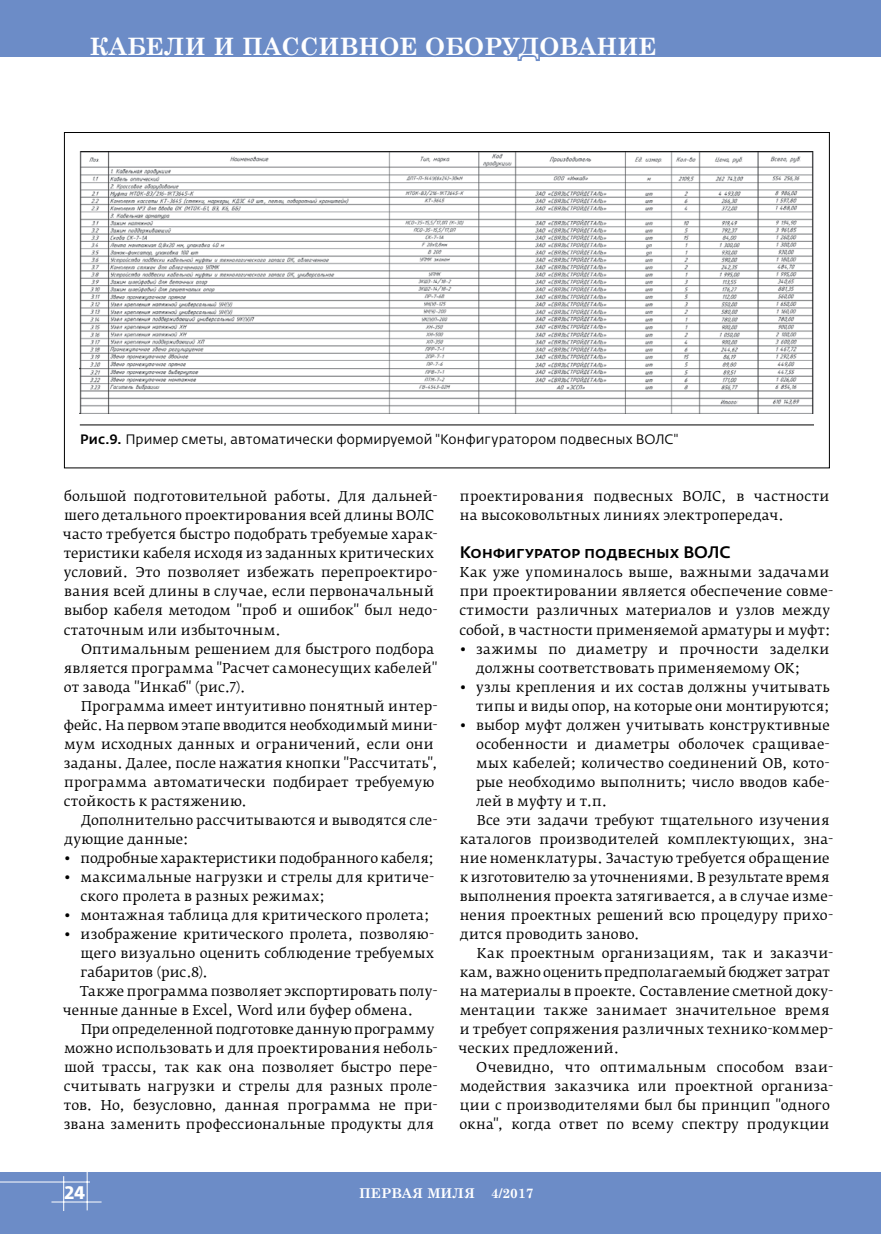
<style>
.page{position:relative;width:881px;height:1234px;background:#fff}
.page>*{position:absolute;margin:0;border:0;box-sizing:border-box;transform-origin:0 0}
.t1{font:700 24px "Century Schoolbook";color:#fff}
.t2{font:700 18px "Fedra Sans Pro";color:#fff}
.t3{font:500 16.5px "Fedra Sans Pro";letter-spacing:-.015em;color:#000}
.t4{font:13.5px/19px "Fedra Serif B Pro";letter-spacing:.01em;color:#000}
.t5{font:13.5px "Fedra Sans Pro";letter-spacing:.005em;color:#000}
.t6{font:13.5px "Fedra Serif B Pro";letter-spacing:-.01em;color:#000}
.t7{font:700 13.5px "Century Schoolbook";color:#fff}
.s1{font-weight:500}
</style>
<div class="page">
<div style="left:0;top:0;width:880px;height:57px;background:#6c8cc7"></div>
<div style="left:0;top:1172px;width:880px;height:61px;background:#6c8cc7"></div>
<hr style="left:51px;top:1201px;width:50px;height:1px;background:#fff">
<hr style="left:87px;top:1171px;width:1px;height:39px;background:#fff">
<hr style="left:63px;top:1175px;width:1px;height:35px;background:#fff">
<hr style="left:0;top:1181px;width:90px;height:1px;background:#fff">
<hr style="left:80px;top:424px;width:733px;height:1px;background:#000">
<img style="left:79px;top:151px;width:735px;height:262px">
<h1 class="t1" style="left:89px;top:28px;width:568px">Кабели и пассивное оборудование</h1>
<p class="t5" style="left:80px;top:431px;width:599px"><span class="s1">Рис.9.</span> Пример сметы, автоматически формируемой "Конфигуратором подвесных ВОЛС"</p>
<p class="t4" style="left:63px;top:487px;width:376px">большой подготовительной работы. Для дальней&shy;шего детального проектирования всей длины ВОЛС часто требуется быстро подобрать требуемые харак&shy;теристики кабеля исходя из заданных критических условий. Это позволяет избежать перепроектиро&shy;вания всей длины в случае, если первоначальный выбор кабеля методом "проб и ошибок" был недо&shy;статочным или избыточным.</p>
<p class="t4" style="left:64px;top:639px;width:375px;text-indent:17px">Оптимальным решением для быстрого подбора является программа "Расчет самонесущих кабелей" от завода "Инкаб" (рис.7).</p>
<p class="t4" style="left:64px;top:696px;width:375px;text-indent:17px">Программа имеет интуитивно понятный интер&shy;фейс. На первом этапе вводится необходимый мини&shy;мум исходных данных и ограничений, если они заданы. Далее, после нажатия кнопки "Рассчитать", программа автоматически подбирает требуемую стойкость к растяжению.</p>
<p class="t4" style="left:65px;top:810px;width:374px;text-indent:17px">Дополнительно рассчитываются и выводятся сле&shy;дующие данные:</p>
<p class="t4" style="left:64px;top:848px;width:371px">• подробные характеристики подобранного кабеля;</p>
<p class="t4" style="left:81px;top:867px;width:355px;text-indent:-16px">• максимальные нагрузки и стрелы для критиче&shy;ского пролета в разных режимах;</p>
<p class="t4" style="left:64px;top:905px;width:367px">• монтажная таблица для критического пролета;</p>
<p class="t4" style="left:64px;top:924px;width:371px">• изображение критического пролета, позволяю-</p>
<p class="t4" style="left:81px;top:943px;width:355px">щего визуально оценить соблюдение требуемых</p>
<p class="t4" style="left:81px;top:962px;width:129px">габаритов (рис.8).</p>
<p class="t4" style="left:80px;top:981px;width:359px">Также программа позволяет экспортировать полу-</p>
<p class="t4" style="left:63px;top:1000px;width:352px">ченные данные в Excel, Word или буфер обмена.</p>
<p class="t6" style="left:81px;top:1020px;width:355px">При определенной подготовке данную программу</p>
<p class="t4" style="left:64px;top:1038px;width:375px">можно использовать и для проектирования неболь-</p>
<p class="t4" style="left:64px;top:1057px;width:375px">шой трассы, так как она позволяет быстро пере-</p>
<p class="t4" style="left:64px;top:1076px;width:375px">считывать нагрузки и стрелы для разных проле-</p>
<p class="t4" style="left:64px;top:1095px;width:375px">тов. Но, безусловно, данная программа не при-</p>
<p class="t4" style="left:64px;top:1114px;width:371px">звана заменить профессиональные продукты для</p>
<p class="t4" style="left:459px;top:487px;width:371px">проектирования подвесных ВОЛС, в частности на высоковольтных линиях электропередач.</p>
<p class="t3" style="left:459px;top:542px;width:272px">Конфигуратор подвесных ВОЛС</p>
<p class="t4" style="left:459px;top:563px;width:375px">Как уже упоминалось выше, важными задачами при проектировании является обеспечение совме&shy;стимости различных материалов и узлов между собой, в частности применяемой арматуры и муфт:</p>
<p class="t4" style="left:476px;top:639px;width:355px;text-indent:-16px">• зажимы по диаметру и прочности заделки должны соответствовать применяемому ОК;</p>
<p class="t4" style="left:459px;top:677px;width:371px;text-align:right">• узлы крепления и их состав должны учитывать типы и виды опор, на которые они монтируются;</p>
<p class="t4" style="left:459px;top:715px;width:371px">• выбор муфт должен учитывать конструктивные</p>
<p class="t4" style="left:476px;top:734px;width:355px">особенности и диаметры оболочек сращивае-</p>
<p class="t4" style="left:476px;top:753px;width:355px">мых кабелей; количество соединений ОВ, кото-</p>
<p class="t4" style="left:476px;top:772px;width:355px">рые необходимо выполнить; число вводов кабе-</p>
<p class="t4" style="left:476px;top:791px;width:133px">лей в муфту и т.п.</p>
<p class="t4" style="left:476px;top:810px;width:354px">Все эти задачи требуют тщательного изучения</p>
<p class="t4" style="left:459px;top:829px;width:374px">каталогов производителей комплектующих, зна-</p>
<p class="t4" style="left:459px;top:848px;width:371px">ние номенклатуры. Зачастую требуется обращение</p>
<p class="t4" style="left:459px;top:867px;width:371px">к изготовителю за уточнениями. В результате время</p>
<p class="t4" style="left:459px;top:886px;width:374px">выполнения проекта затягивается, а в случае изме-</p>
<p class="t4" style="left:459px;top:905px;width:374px">нения проектных решений всю процедуру прихо-</p>
<p class="t4" style="left:460px;top:924px;width:181px">дится проводить заново.</p>
<p class="t4" style="left:476px;top:943px;width:357px">Как проектным организациям, так и заказчи-</p>
<p class="t4" style="left:459px;top:962px;width:371px">кам, важно оценить предполагаемый бюджет затрат</p>
<p class="t4" style="left:459px;top:981px;width:374px">на материалы в проекте. Составление сметной доку-</p>
<p class="t4" style="left:459px;top:1000px;width:371px">ментации также занимает значительное время</p>
<p class="t4" style="left:459px;top:1019px;width:374px">и требует сопряжения различных технико-коммер-</p>
<p class="t4" style="left:458px;top:1038px;width:162px">ческих предложений.</p>
<p class="t4" style="left:476px;top:1057px;width:358px">Очевидно, что оптимальным способом взаи-</p>
<p class="t4" style="left:459px;top:1076px;width:375px">модействия заказчика или проектной организа-</p>
<p class="t4" style="left:459px;top:1095px;width:371px">ции с производителями был бы принцип "одного</p>
<p class="t4" style="left:459px;top:1114px;width:371px">окна", когда ответ по всему спектру продукции</p>
<h2 class="t2" style="left:65px;top:1180px;width:22px">24</h2>
<p class="t7" style="left:359px;top:1181px;width:176px">ПЕРВАЯ МИЛЯ 4/2017</p>
</div>
